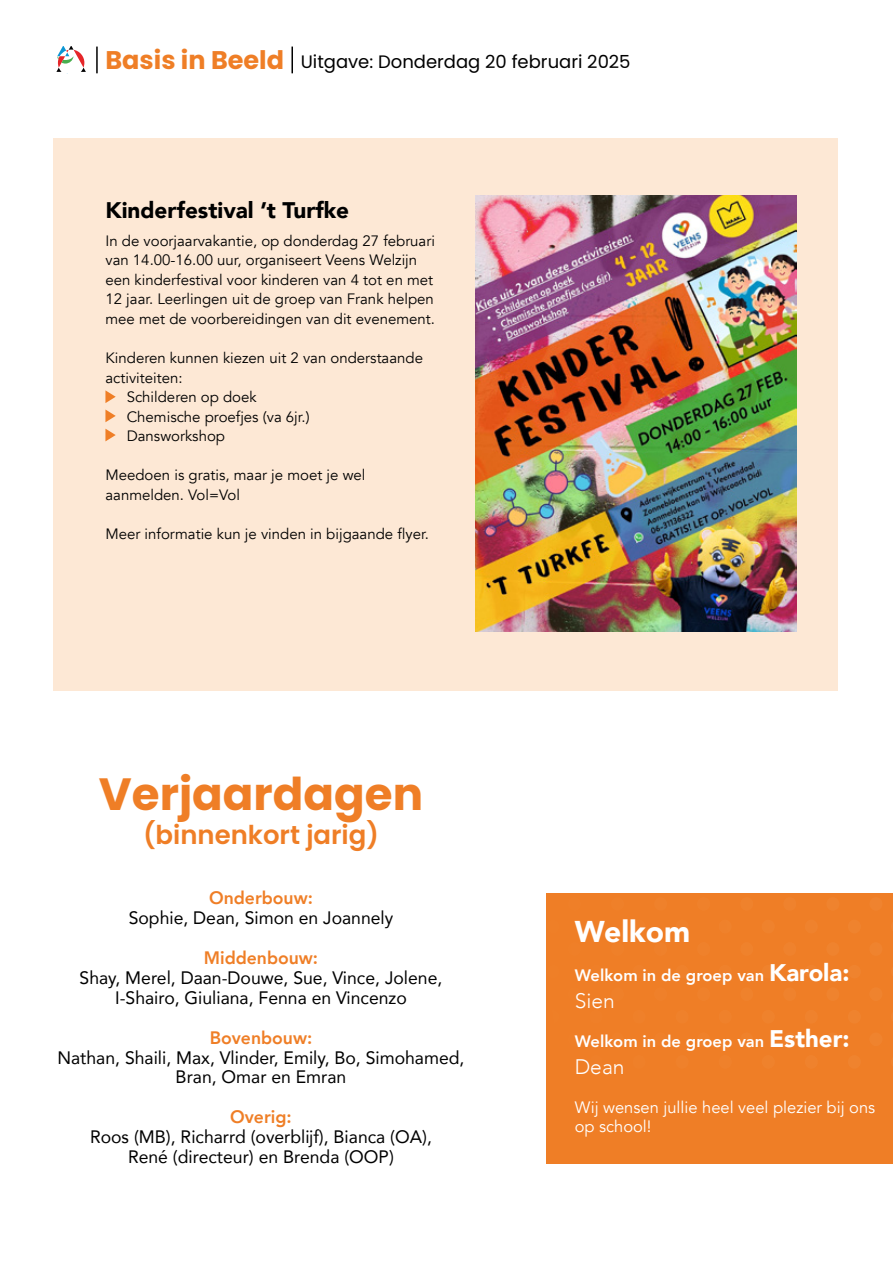
<style>
.page{position:relative;width:893px;height:1263px;background:#fff}
.page>*{position:absolute;margin:0;border:0;box-sizing:border-box;transform-origin:0 0}
.t1{font:700 45.15px "Poppins";color:#ef7e26}
.t2{font:900 30px "Avenir";color:#fff}
.t3{font:600 25.95px "Poppins";color:#ef7e26}
.t4{font:900 22.5px "Avenir";color:#000}
.t5{font:300 21px "Avenir";color:#fff}
.t6{font:18px/20px "Avenir";color:#000;text-align:center}
.t7{font:18px "Poppins";color:#000}
.t8{font:800 18px "Avenir";color:#ef7e26}
.t9{font:800 16.5px "Avenir";color:#fff}
.t10{font:16.5px/19.5px "Avenir";color:#fff}
.t11{font:15px/19.5px "Avenir";color:#000}
.s1{font-weight:700;font-size:25.5px;color:#ef7e26}
.s2{font-weight:900;font-size:24px}
</style>
<div class="page">
<div style="left:53px;top:138px;width:785px;height:553px;background:#fde8d5"></div>
<svg style="left:56px;top:47px;width:30px;height:25px"></svg>
<hr style="left:96px;top:47px;width:2px;height:26px;background:#000">
<hr style="left:291px;top:47px;width:2px;height:26px;background:#000">
<div style="left:546px;top:893px;width:347px;height:270px;background:#ef7e26"></div>
<div style="left:697px;top:1032px;width:13px;height:14px;background:#ef812b;border-radius:50%"></div>
<div style="left:762px;top:1010px;width:13px;height:14px;background:#ef822c;border-radius:50%"></div>
<div style="left:848px;top:1010px;width:13px;height:14px;background:#ef832e;border-radius:50%"></div>
<div style="left:762px;top:919px;width:13px;height:15px;background:#ef822c;border-radius:50%"></div>
<div style="left:675px;top:919px;width:14px;height:14px;background:#ef812b;border-radius:50%"></div>
<div style="left:848px;top:919px;width:13px;height:14px;background:#ef832e;border-radius:50%"></div>
<div style="left:783px;top:1032px;width:13px;height:14px;background:#ef822d;border-radius:50%"></div>
<div style="left:654px;top:1032px;width:13px;height:14px;background:#ef802a;border-radius:50%"></div>
<div style="left:740px;top:1032px;width:13px;height:14px;background:#ef822c;border-radius:50%"></div>
<div style="left:632px;top:919px;width:13px;height:15px;background:#ef802a;border-radius:50%"></div>
<div style="left:697px;top:942px;width:13px;height:14px;background:#ef812b;border-radius:50%"></div>
<div style="left:761px;top:1055px;width:14px;height:14px;background:#ef822c;border-radius:50%"></div>
<div style="left:869px;top:1032px;width:14px;height:14px;background:#ef832e;border-radius:50%"></div>
<div style="left:719px;top:919px;width:13px;height:14px;background:#ef812b;border-radius:50%"></div>
<div style="left:805px;top:1010px;width:13px;height:14px;background:#ef822d;border-radius:50%"></div>
<div style="left:633px;top:1010px;width:12px;height:13px;background:#ef802a;border-radius:50%"></div>
<div style="left:826px;top:1032px;width:14px;height:14px;background:#ef832e;border-radius:50%"></div>
<div style="left:719px;top:1010px;width:13px;height:14px;background:#ef812b;border-radius:50%"></div>
<div style="left:848px;top:1055px;width:13px;height:14px;background:#ef832e;border-radius:50%"></div>
<div style="left:675px;top:1055px;width:14px;height:14px;background:#ef812b;border-radius:50%"></div>
<div style="left:805px;top:919px;width:13px;height:14px;background:#ef822d;border-radius:50%"></div>
<div style="left:762px;top:965px;width:13px;height:13px;background:#ef822c;border-radius:50%"></div>
<div style="left:805px;top:965px;width:13px;height:13px;background:#ef822d;border-radius:50%"></div>
<div style="left:783px;top:942px;width:13px;height:14px;background:#ef822d;border-radius:50%"></div>
<div style="left:826px;top:942px;width:13px;height:14px;background:#ef832e;border-radius:50%"></div>
<div style="left:740px;top:942px;width:13px;height:14px;background:#ef822c;border-radius:50%"></div>
<div style="left:654px;top:987px;width:13px;height:14px;background:#ef802a;border-radius:50%"></div>
<div style="left:654px;top:942px;width:13px;height:14px;background:#ef802a;border-radius:50%"></div>
<div style="left:826px;top:987px;width:13px;height:14px;background:#ef832e;border-radius:50%"></div>
<div style="left:805px;top:1055px;width:13px;height:14px;background:#ef822d;border-radius:50%"></div>
<div style="left:740px;top:987px;width:13px;height:14px;background:#ef822c;border-radius:50%"></div>
<div style="left:676px;top:965px;width:13px;height:13px;background:#ef812b;border-radius:50%"></div>
<div style="left:633px;top:965px;width:13px;height:13px;background:#ef802a;border-radius:50%"></div>
<div style="left:869px;top:897px;width:13px;height:14px;background:#ef832f;border-radius:50%"></div>
<div style="left:719px;top:1055px;width:13px;height:14px;background:#ef812b;border-radius:50%"></div>
<div style="left:869px;top:942px;width:13px;height:14px;background:#ef832e;border-radius:50%"></div>
<div style="left:654px;top:897px;width:13px;height:14px;background:#ef812b;border-radius:50%"></div>
<div style="left:869px;top:987px;width:14px;height:14px;background:#ef832e;border-radius:50%"></div>
<div style="left:697px;top:987px;width:13px;height:14px;background:#ef812b;border-radius:50%"></div>
<div style="left:848px;top:965px;width:13px;height:13px;background:#ef832e;border-radius:50%"></div>
<div style="left:719px;top:965px;width:13px;height:13px;background:#ef812b;border-radius:50%"></div>
<div style="left:676px;top:1010px;width:13px;height:14px;background:#ef812b;border-radius:50%"></div>
<div style="left:783px;top:897px;width:13px;height:14px;background:#ef822d;border-radius:50%"></div>
<div style="left:826px;top:897px;width:13px;height:14px;background:#ef832e;border-radius:50%"></div>
<div style="left:783px;top:987px;width:13px;height:14px;background:#ef822d;border-radius:50%"></div>
<div style="left:697px;top:897px;width:13px;height:14px;background:#ef812b;border-radius:50%"></div>
<div style="left:740px;top:897px;width:13px;height:14px;background:#ef822c;border-radius:50%"></div>
<img style="left:476px;top:195px;width:321px;height:436px">
<svg style="left:105px;top:390px;width:11px;height:13px"></svg>
<svg style="left:105px;top:409px;width:11px;height:13px"></svg>
<svg style="left:105px;top:429px;width:11px;height:12px"></svg>
<p class="t7" style="left:105px;top:51px;width:527px"><span class="s1">Basis in Beeld</span> Uitgave: Donderdag 20 februari 2025</p>
<h3 class="t4" style="left:105px;top:191px;width:245px">Kinderfestival ’t Turfke</h3>
<p class="t11" style="left:105px;top:231px;width:331px">In de voorjaarvakantie, op donderdag 27 februari van 14.00-16.00 uur, organiseert Veens Welzijn een kinderfestival voor kinderen van 4 tot en met 12 jaar. Leerlingen uit de groep van Frank helpen mee met de voorbereidingen van dit evenement.</p>
<p class="t11" style="left:105px;top:348px;width:319px">Kinderen kunnen kiezen uit 2 van onderstaande</p>
<p class="t11" style="left:105px;top:368px;width:79px">activiteiten:</p>
<p class="t11" style="left:127px;top:387px;width:132px">Schilderen op doek</p>
<p class="t11" style="left:127px;top:407px;width:184px">Chemische proefjes (va 6jr.)</p>
<p class="t11" style="left:127px;top:426px;width:100px">Dansworkshop</p>
<p class="t11" style="left:105px;top:465px;width:261px">Meedoen is gratis, maar je moet je wel aanmelden. Vol=Vol</p>
<p class="t11" style="left:105px;top:524px;width:325px">Meer informatie kun je vinden in bijgaande flyer.</p>
<h1 class="t1" style="left:99px;top:768px;width:326px">Verjaardagen</h1>
<h3 class="t3" style="left:143px;top:820px;width:238px">(binnenkort jarig)</h3>
<p class="t8" style="left:209px;top:883px;width:105px">Onderbouw:</p>
<p class="t6" style="left:129px;top:907px;width:266px">Sophie, Dean, Simon en Joannely</p>
<p class="t8" style="left:204px;top:943px;width:116px">Middenbouw:</p>
<p class="t6" style="left:80px;top:967px;width:364px">Shay, Merel, Daan-Douwe, Sue, Vince, Jolene,<br>I-Shairo, Giuliana, Fenna en Vincenzo</p>
<p class="t8" style="left:210px;top:1023px;width:104px">Bovenbouw:</p>
<p class="t6" style="left:58px;top:1047px;width:408px">Nathan, Shaili, Max, Vlinder, Emily, Bo, Simohamed,<br>Bran, Omar en Emran</p>
<p class="t8" style="left:230px;top:1103px;width:63px">Overig:</p>
<p class="t6" style="left:90px;top:1126px;width:343px">Roos (MB), Richarrd (overblijf), Bianca (OA),<br>René (directeur) en Brenda (OOP)</p>
<h2 class="t2" style="left:575px;top:906px;width:117px">Welkom</h2>
<p class="t9" style="left:575px;top:962px;width:276px">Welkom in de groep van <span class="s2">Karola:</span></p>
<h3 class="t5" style="left:575px;top:988px;width:42px">Sien</h3>
<p class="t9" style="left:575px;top:1028px;width:276px">Welkom in de groep van <span class="s2">Esther:</span></p>
<h3 class="t5" style="left:575px;top:1054px;width:51px">Dean</h3>
<p class="t10" style="left:575px;top:1097px;width:302px">Wij wensen jullie heel veel plezier bij ons op school!</p>
</div>
